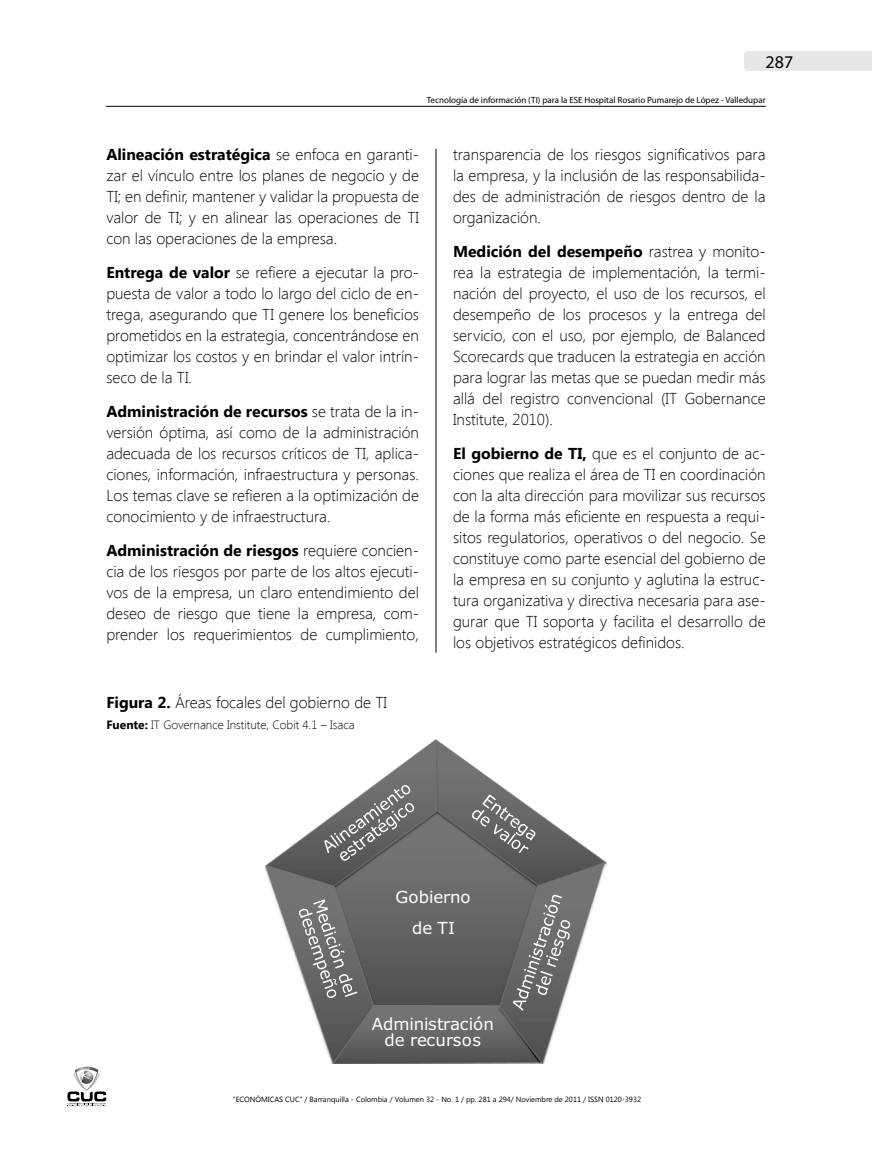
<style>
.page{position:relative;width:872px;height:1170px;background:#fff}
.page>*{position:absolute;margin:0;border:0;box-sizing:border-box;transform-origin:0 0}
.t1{font:18px "Myriad Pro";color:#000}
.t2{font:16.65px/16.6px "Verdana";letter-spacing:-.01em;color:#fff;text-align:center}
.t3{font:300 15.75px/21px "Segoe UI";color:#000;text-align:justify}
.t4{font:300 12px "Segoe UI";color:#000}
.t5{font:9px "Myriad Pro";color:#000}
.t6{font:7.5px "Segoe UI";color:#000}
.s1{font-weight:700}
</style>
<div class="page">
<div style="left:744px;top:51px;width:128px;height:20px;background:#e6e7e8"></div>
<hr style="left:106px;top:106px;width:659px;height:1px;background:#000">
<svg style="left:67px;top:1066px;width:39px;height:40px"></svg>
<img style="left:264px;top:739px;width:343px;height:324px">
<svg style="left:324px;top:784px;width:90px;height:76px"></svg>
<svg style="left:472px;top:794px;width:63px;height:59px;background:#7f8081"></svg>
<svg style="left:299px;top:899px;width:58px;height:98px;background:#808183"></svg>
<svg style="left:513px;top:894px;width:57px;height:116px;background:#7b7c7e"></svg>
<hr style="left:436px;top:149px;width:1px;height:503px;background:#000">
<p class="t1" style="left:765px;top:50px;width:29px">287</p>
<p class="t5" style="left:427px;top:95px;width:340px">Tecnología de información (TI) para la ESE Hospital Rosario Pumarejo de López - Valledupar</p>
<p class="t3" style="left:106px;top:144px;width:314px"><span class="s1">Alineación estratégica</span> se enfoca en garanti&shy;zar el vínculo entre los planes de negocio y de TI; en definir, mantener y validar la propuesta de valor de TI; y en alinear las operaciones de TI con las operaciones de la empresa.</p>
<p class="t3" style="left:106px;top:261px;width:314px"><span class="s1">Entrega de valor</span> se refiere a ejecutar la pro&shy;puesta de valor a todo lo largo del ciclo de en&shy;trega, asegurando que TI genere los beneficios prometidos en la estrategia, concentrándose en optimizar los costos y en brindar el valor intrín&shy;seco de la TI.</p>
<p class="t3" style="left:106px;top:400px;width:314px"><span class="s1">Administración de recursos</span> se trata de la in&shy;versión óptima, así como de la administración adecuada de los recursos críticos de TI, aplica&shy;ciones, información, infraestructura y personas.<br>Los temas clave se refieren a la optimización de conocimiento y de infraestructura.</p>
<p class="t3" style="left:106px;top:539px;width:314px"><span class="s1">Administración de riesgos</span> requiere concien&shy;cia de los riesgos por parte de los altos ejecuti&shy;vos de la empresa, un claro entendimiento del deseo de riesgo que tiene la empresa, com&shy;prender los requerimientos de cumplimiento,</p>
<p class="t3" style="left:106px;top:691px;width:282px"><span class="s1">Figura 2.</span> Áreas focales del gobierno de TI</p>
<p class="t4" style="left:106px;top:716px;width:250px"><span class="s1">Fuente:</span> IT Governance Institute, Cobit 4.1 – Isaca</p>
<p class="t3" style="left:453px;top:144px;width:314px">transparencia de los riesgos significativos para la empresa, y la inclusión de las responsabilida&shy;des de administración de riesgos dentro de la organización.</p>
<p class="t3" style="left:453px;top:240px;width:314px"><span class="s1">Medición del desempeño</span> rastrea y monito&shy;rea la estrategia de implementación, la termi&shy;nación del proyecto, el uso de los recursos, el desempeño de los procesos y la entrega del servicio, con el uso, por ejemplo, de Balanced Scorecards que traducen la estrategia en acción para lograr las metas que se puedan medir más allá del registro convencional (IT Gobernance Institute, 2010).</p>
<p class="t3" style="left:453px;top:442px;width:314px"><span class="s1">El gobierno de TI,</span> que es el conjunto de ac&shy;ciones que realiza el área de TI en coordinación con la alta dirección para movilizar sus recursos de la forma más eficiente en respuesta a requi&shy;sitos regulatorios, operativos o del negocio. Se constituye como parte esencial del gobierno de la empresa en su conjunto y aglutina la estruc&shy;tura organizativa y directiva necesaria para ase&shy;gurar que TI soporta y facilita el desarrollo de los objetivos estratégicos definidos.</p>
<p class="t2" style="left:395px;top:881px;width:77px;line-height:30.5px">Gobierno de TI</p>
<p class="t2" style="left:372px;top:1014px;width:124px">Administración de recursos</p>
<p class="t6" style="left:233px;top:1093px;width:410px">“ECONÓMICAS CUC” / Barranquilla - Colombia / Volumen 32 - No. 1 / pp. 281 a 294/ Noviembre de 2011 / ISSN 0120-3932</p>
</div>
